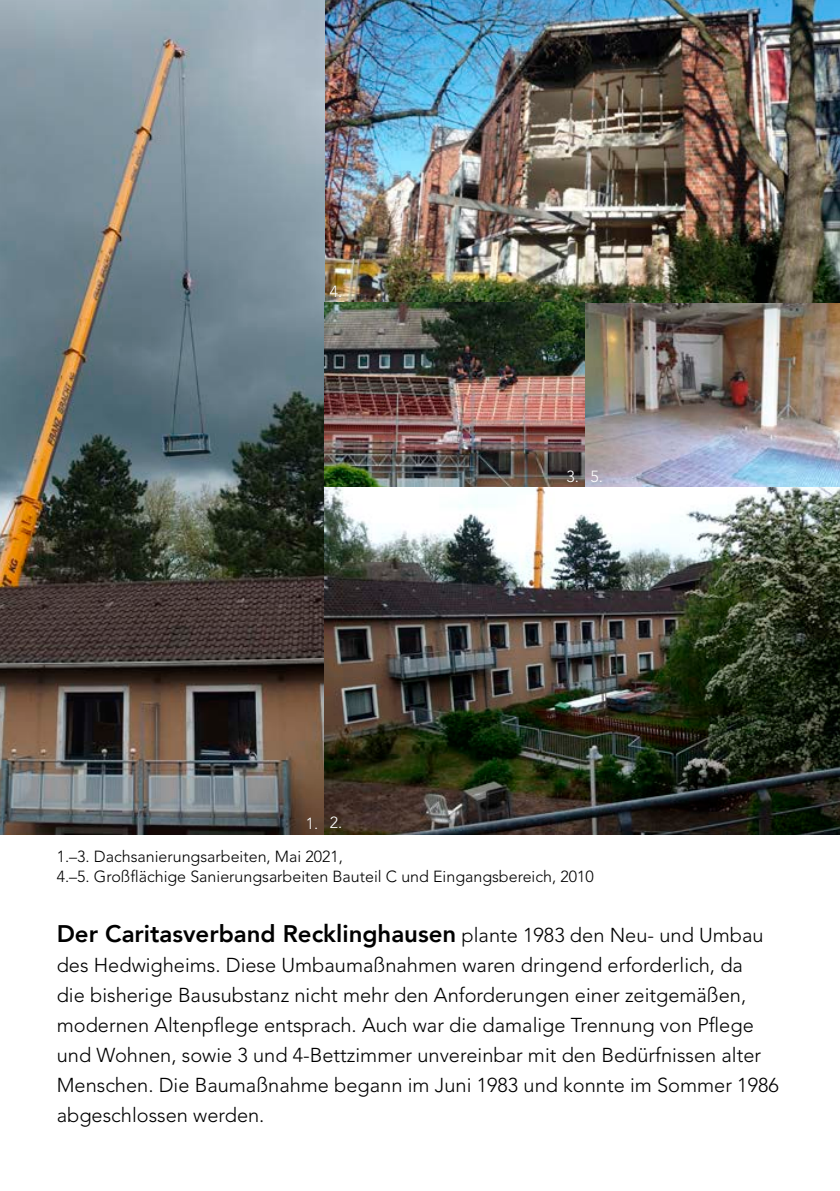
<style>
.page{position:relative;width:840px;height:1191px;background:#fff}
.page>*{position:absolute;margin:0;border:0;box-sizing:border-box;transform-origin:0 0}
.t1{font:800 24px "Avenir LT Com";color:#000}
.t2{font:300 20px/30px "Avenir LT Std";color:#000}
.t3{font:300 16px/20.8px "Avenir LT Std";color:#000}
.t4{font:300 16px "Avenir LT Std";color:#fff}
.s1{font-family:"Avenir LT Std";font-weight:300;font-size:20px}
</style>
<div class="page">
<img style="left:0;top:0;width:839px;height:834px">
<p class="t4" style="left:329px;top:282px;width:14px">4.</p>
<p class="t4" style="left:329px;top:813px;width:14px">2.</p>
<p class="t4" style="left:305px;top:813px;width:34px">1. 1</p>
<p class="t4" style="left:566px;top:466px;width:14px">3.</p>
<p class="t4" style="left:590px;top:466px;width:14px">5.</p>
<p class="t3" style="left:57px;top:845px;width:538px">1.–3. Dachsanierungsarbeiten, Mai 2021,<br>4.–5. Großflächige Sanierungsarbeiten Bauteil C und Eingangsbereich, 2010</p>
<p class="t1" style="left:57px;top:919px;width:708px">Der Caritasverband Recklinghausen <span class="s1">plante 1983 den Neu- und Umbau</span></p>
<p class="t2" style="left:57px;top:950px;width:723px">des Hedwigheims. Diese Umbaumaßnahmen waren dringend erforderlich, da<br>die bisherige Bausubstanz nicht mehr den Anforderungen einer zeitgemäßen, modernen Altenpflege entsprach. Auch war die damalige Trennung von Pflege und Wohnen, sowie 3 und 4-Bettzimmer unvereinbar mit den Bedürfnissen alter Menschen. Die Baumaßnahme begann im Juni 1983 und konnte im Sommer 1986 abgeschlossen werden.</p>
</div>
